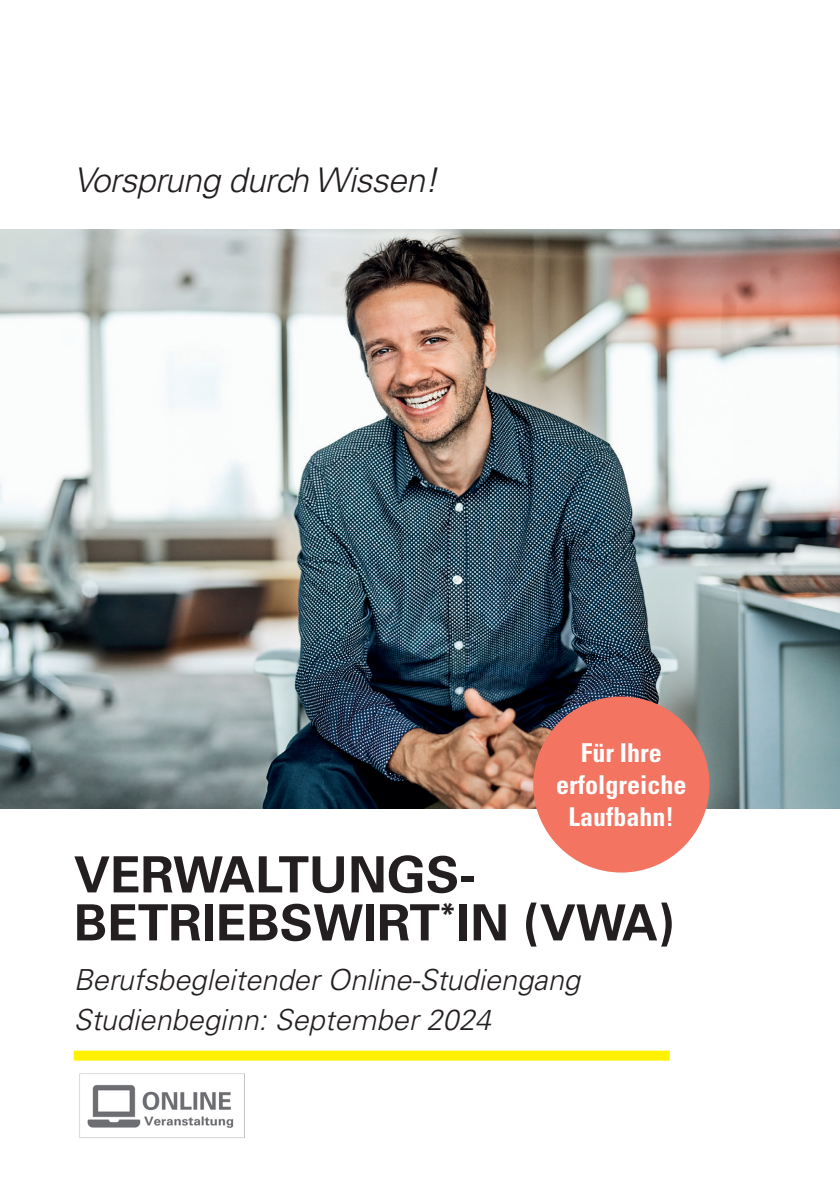
<style>
.page{position:relative;width:840px;height:1191px;background:#fff}
.page>*{position:absolute;margin:0;border:0;box-sizing:border-box;transform-origin:0 0}
.t1{font:700 50px/48px "Univers LT Pro 65";color:#231f20}
.t2{font:italic 300 34px "Univers LT Pro 45";letter-spacing:-.02em;color:#231f20}
.t3{font:italic 300 29px/40px "Univers LT Pro 45";color:#231f20}
.t4{font:700 condensed 26px/32px "Univers LT Pro";color:#fff;text-align:center}
</style>
<div class="page">
<img style="left:0;top:230px;width:839px;height:578px">
<div style="left:533px;top:696px;width:176px;height:176px;background:#f37461;border-radius:50%"></div>
<div style="left:74px;top:1050px;width:595px;height:10px;background:#fff101"></div>
<img style="left:79px;top:1073px;width:165px;height:65px">
<p class="t2" style="left:74px;top:158px;width:365px">Vorsprung durch Wissen!</p>
<p class="t4" style="left:556px;top:736px;width:131px">Für Ihre erfolgreiche<br>Laufbahn!</p>
<h1 class="t1" style="left:74px;top:848px;width:602px">VERWALTUNGS-<br>BETRIEBSWIRT<sup>*</sup>IN (VWA)</h1>
<p class="t3" style="left:74px;top:960px;width:507px">Berufsbegleitender Online-Studiengang<br>Studienbeginn: September 2024</p>
</div>
